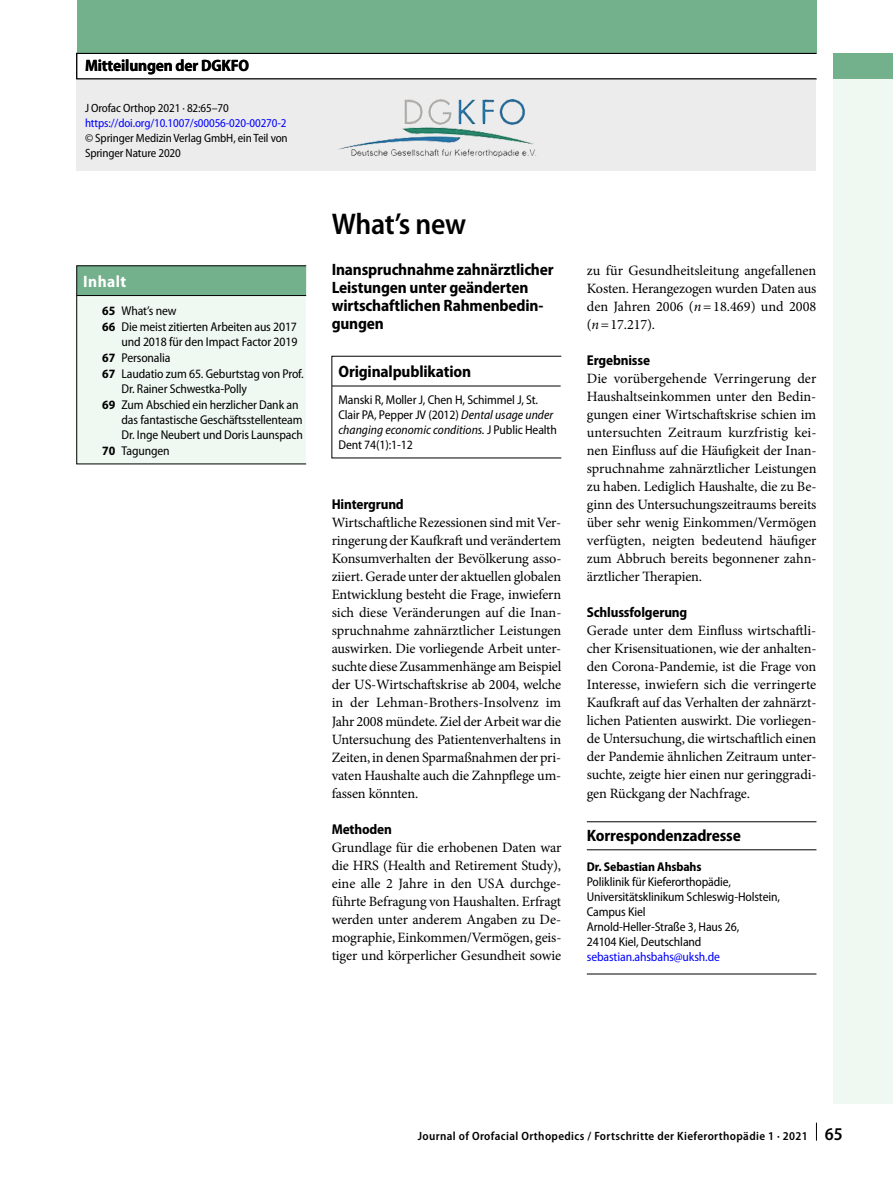
<style>
.page{position:relative;width:893px;height:1187px;background:#fff}
.page>*{position:absolute;margin:0;border:0;box-sizing:border-box;transform-origin:0 0}
.t1{font:600 semi-condensed 30px "Myriad Pro";letter-spacing:-.015em;color:#000}
.t2{font:700 semi-condensed 16.5px/18px "Myriad Pro";letter-spacing:-.01em;color:#000}
.t3{font:700 semi-condensed 16.5px "Myriad Pro";letter-spacing:.025em;color:#fff}
.t4{font:14.25px/18px "Minion Pro";letter-spacing:-.01em;color:#000;text-align:justify}
.t5{font:700 semi-condensed 14.25px "Myriad Pro";letter-spacing:-.01em;color:#000}
.t6{font:semi-condensed 12.75px/15px "Myriad Pro";letter-spacing:-.01em;color:#000}
.t7{font:semi-condensed 12.75px "Myriad Pro";letter-spacing:-.01em;color:#00f}
.t8{font:700 semi-condensed 12.75px "Myriad Pro";letter-spacing:-.01em;color:#000}
.t9{font:semi-condensed 12px/15px "Myriad Pro";letter-spacing:-.01em;color:#000}
.t10{font:600 semi-condensed 12px "Myriad Pro";letter-spacing:.03em;color:#000}
.t11{font:semi-condensed 12px "Myriad Pro";letter-spacing:-.01em;color:#00f}
.s1{font-weight:700}
.s2{font-style:italic}
.s3{font-size:18px}
</style>
<div class="page">
<div style="left:833px;top:53px;width:60px;height:1050px;background:#eff8f1"></div>
<div style="left:833px;top:53px;width:60px;height:26px;background:#73b18c"></div>
<svg style="left:816px;top:1122px;width:1px;height:18px"></svg>
<div style="left:77px;top:0;width:739px;height:53px;background:#73b18c"></div>
<div style="left:77px;top:79px;width:739px;height:92px;background:#ececec"></div>
<img style="left:338px;top:100px;width:198px;height:57px">
<div style="left:77px;top:53px;width:740px;height:26px;border:1px solid #000"></div>
<hr style="left:587px;top:821px;width:229px;height:1px;background:#000">
<hr style="left:587px;top:849px;width:229px;height:1px;background:#000">
<hr style="left:587px;top:973px;width:229px;height:1px;background:#000">
<hr style="left:332px;top:386px;width:229px;height:1px;background:#000">
<div style="left:77px;top:266px;width:229px;height:198px;background:#eff8f1"></div>
<div style="left:77px;top:266px;width:229px;height:29px;background:#73b18c"></div>
<hr style="left:77px;top:295px;width:229px;height:1px;background:#000">
<p class="t2" style="left:85px;top:57px;width:166px">Mitteilungen der DGKFO</p>
<p class="t9" style="left:85px;top:100px;width:145px">J Orofac Orthop 2021 · 82:65–70</p>
<p class="t11" style="left:85px;top:116px;width:203px">https://doi.org/10.1007/s00056-020-00270-2</p>
<p class="t9" style="left:85px;top:130px;width:204px">© Springer Medizin Verlag GmbH, ein Teil von<br>Springer Nature 2020</p>
<p class="t3" style="left:83px;top:272px;width:44px">Inhalt</p>
<p class="t6" style="left:102px;top:303px;width:76px"><span class="s1">65</span> What’s new</p>
<p class="t6" style="left:102px;top:319px;width:196px"><span class="s1">66</span> Die meist zitierten Arbeiten aus 2017</p>
<p class="t6" style="left:122px;top:334px;width:177px">und 2018 für den Impact Factor 2019</p>
<p class="t6" style="left:102px;top:350px;width:70px"><span class="s1">67</span> Personalia</p>
<p class="t6" style="left:102px;top:366px;width:203px"><span class="s1">67</span> Laudatio zum 65. Geburtstag von Prof.</p>
<p class="t6" style="left:122px;top:381px;width:127px">Dr. Rainer Schwestka-Polly</p>
<p class="t6" style="left:102px;top:397px;width:198px"><span class="s1">69</span> Zum Abschied ein herzlicher Dank an</p>
<p class="t6" style="left:122px;top:412px;width:183px">das fantastische Geschäftsstellenteam</p>
<p class="t6" style="left:122px;top:427px;width:183px">Dr. Inge Neubert und Doris Launspach</p>
<p class="t6" style="left:102px;top:443px;width:69px"><span class="s1">70</span> Tagungen</p>
<h1 class="t1" style="left:332px;top:207px;width:136px">What’s new</h1>
<p class="t2" style="left:332px;top:261px;width:223px">Inanspruchnahme zahnärztlicher<br>Leistungen unter geänderten wirtschaftlichen Rahmenbedin&shy;gungen</p>
<p class="t2" style="left:338px;top:363px;width:134px">Originalpublikation</p>
<p class="t6" style="left:338px;top:393px;width:220px">Manski R, Moller J, Chen H, Schimmel J, St.<br>Clair PA, Pepper JV (2012) <span class="s2">Dental usage under changing economic conditions.</span> J Public Health Dent 74(1):1-12</p>
<p class="t5" style="left:332px;top:496px;width:74px">Hintergrund</p>
<p class="t4" style="left:332px;top:514px;width:231px">Wirtschaftliche Rezessionen sind mit Ver&shy;ringerung der Kaufkraft und verändertem Konsumverhalten der Bevölkerung asso&shy;ziiert. Gerade unter der aktuellen globalen Entwicklung besteht die Frage, inwiefern sich diese Veränderungen auf die Inan&shy;spruchnahme zahnärztlicher Leistungen auswirken. Die vorliegende Arbeit unter&shy;suchte diese Zusammenhänge am Beispiel der US-Wirtschaftskrise ab 2004, welche in der Lehman-Brothers-Insolvenz im Jahr 2008 mündete. Ziel der Arbeit war die Untersuchung des Patientenverhaltens in Zeiten, in denen Sparmaßnahmen der pri&shy;vaten Haushalte auch die Zahnpflege um&shy;fassen könnten.</p>
<p class="t5" style="left:332px;top:820px;width:62px">Methoden</p>
<p class="t4" style="left:332px;top:838px;width:231px">Grundlage für die erhobenen Daten war die HRS (Health and Retirement Study), eine alle 2 Jahre in den USA durchge&shy;führte Befragung von Haushalten. Erfragt werden unter anderem Angaben zu De&shy;mographie, Einkommen/Vermögen, geis&shy;tiger und körperlicher Gesundheit sowie</p>
<p class="t4" style="left:587px;top:262px;width:231px">zu für Gesundheitsleitung angefallenen Kosten. Herangezogen wurden Daten aus den Jahren 2006 (<span class="s2">n</span>=18.469) und 2008 (<span class="s2">n</span>=17.217).</p>
<p class="t5" style="left:587px;top:352px;width:65px">Ergebnisse</p>
<p class="t4" style="left:587px;top:370px;width:231px">Die vorübergehende Verringerung der Haushaltseinkommen unter den Bedin&shy;gungen einer Wirtschaftskrise schien im untersuchten Zeitraum kurzfristig kei&shy;nen Einfluss auf die Häufigkeit der Inan&shy;spruchnahme zahnärztlicher Leistungen zu haben. Lediglich Haushalte, die zu Be&shy;ginn des Untersuchungszeitraums bereits über sehr wenig Einkommen/Vermögen verfügten, neigten bedeutend häufiger zum Abbruch bereits begonnener zahn&shy;ärztlicher Therapien.</p>
<p class="t5" style="left:587px;top:604px;width:102px">Schlussfolgerung</p>
<p class="t4" style="left:587px;top:622px;width:231px">Gerade unter dem Einfluss wirtschaftli&shy;cher Krisensituationen, wie der anhalten&shy;den Corona-Pandemie, ist die Frage von Interesse, inwiefern sich die verringerte Kaufkraft auf das Verhalten der zahnärzt&shy;lichen Patienten auswirkt. Die vorliegen&shy;de Untersuchung, die wirtschaftlich einen der Pandemie ähnlichen Zeitraum unter&shy;suchte, zeigte hier einen nur geringgradi&shy;gen Rückgang der Nachfrage.</p>
<p class="t2" style="left:587px;top:826px;width:156px">Korrespondenzadresse</p>
<p class="t8" style="left:587px;top:859px;width:116px">Dr. Sebastian Ahsbahs</p>
<p class="t6" style="left:587px;top:874px;width:195px">Poliklinik für Kieferorthopädie,<br>Universitätsklinikum Schleswig-Holstein,<br>Campus Kiel<br>Arnold-Heller-Straße 3, Haus 26,<br>24104 Kiel, Deutschland</p>
<p class="t7" style="left:587px;top:949px;width:135px">sebastian.ahsbahs@uksh.de</p>
<p class="t10" style="left:418px;top:1128px;width:426px">Journal of Orofacial Orthopedics / Fortschritte der Kieferorthopädie 1 · 2021 <span class="s3">65</span></p>
</div>
